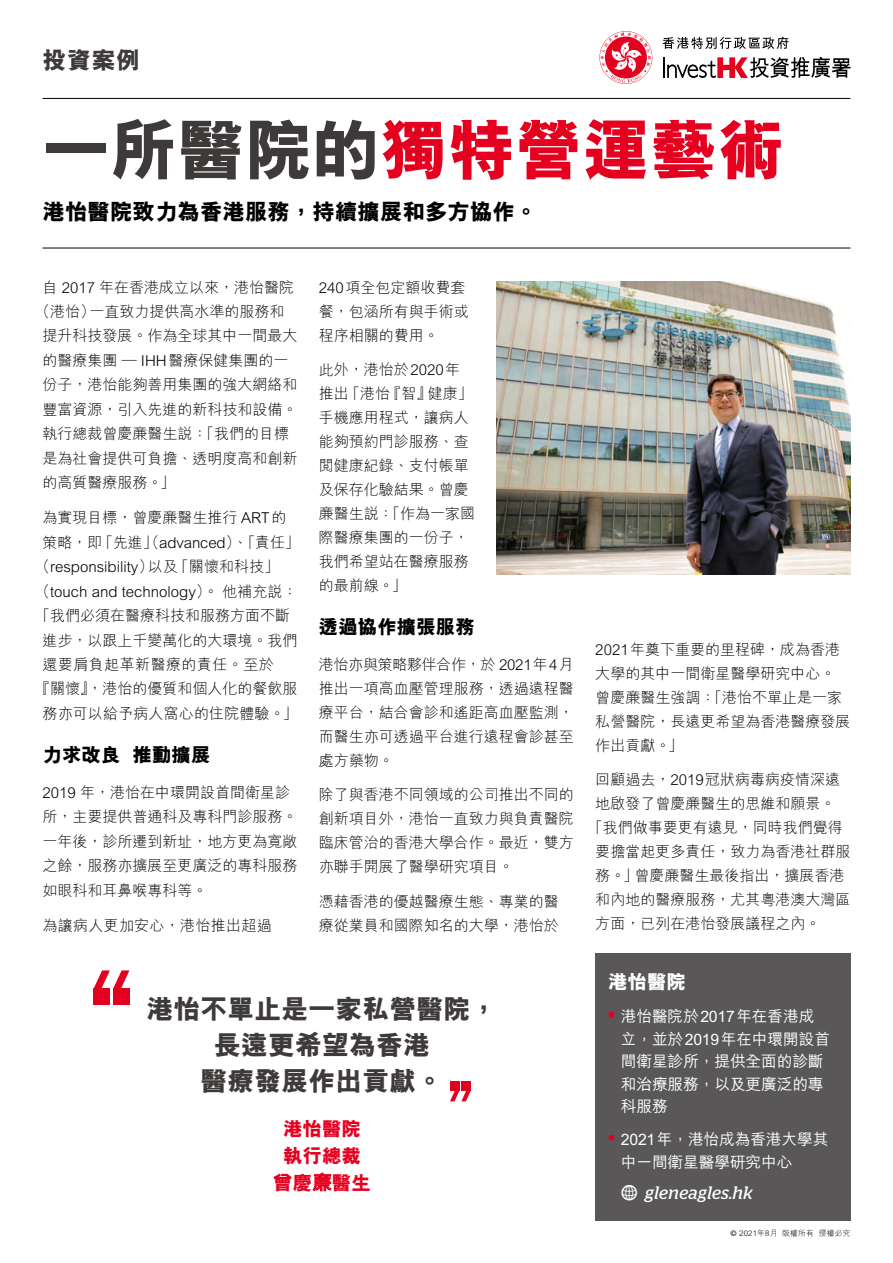
<style>
.page{position:relative;width:893px;height:1263px;background:#fff}
.page>*{position:absolute;margin:0;border:0;box-sizing:border-box;transform-origin:0 0}
.t1{font:800 67.5px "M Hei HK";color:#e60020}
.t2{font:800 27px/36px "M Hei HK";color:#3e3a39;text-align:center}
.t3{font:800 24px "M Hei HK";color:#3e3a39}
.t4{font:800 22.5px "M Hei HK";color:#000}
.t5{font:800 19.5px "M Hei HK";color:#000}
.t6{font:800 19.5px/26.7px "M Hei HK";color:#e60020;text-align:center}
.t7{font:800 19.5px "M Hei HK";color:#fff}
.t8{font:italic 18px "Stag";letter-spacing:.02em;color:#fff}
.t9{font:500 15.75px/22.5px "M Hei HK";letter-spacing:-.01em;color:#fff}
.t10{font:300 15px/24px "M Hei HK";color:#000}
.t11{font:300 15px "M Hei HK";letter-spacing:.03em;color:#000}
.t12{font:300 15px "M Hei HK";letter-spacing:.02em;color:#000}
.t13{font:300 7.8px "M Hei HK";letter-spacing:.02em;color:#000}
.s1{color:#3e3a39}
.s2{font-family:"M Yuen HK"}
.s3{font-weight:700}
.s4{font-family:"Modern Pictograms";font-style:normal;font-size:24px}
.s5{font-family:"Frutiger"}
</style>
<div class="page">
<svg style="left:662px;top:37px;width:127px;height:12px"></svg>
<svg style="left:600px;top:32px;width:51px;height:51px"></svg>
<hr style="left:663px;top:57px;width:2px;height:21px;background:#000">
<svg style="left:667px;top:57px;width:183px;height:21px"></svg>
<hr style="left:43px;top:98px;width:807px;height:1px;background:#000">
<hr style="left:43px;top:248px;width:807px;height:1px;background:#000">
<div style="left:595px;top:953px;width:255px;height:267px;background:#595757"></div>
<svg style="left:312px;top:1172px;width:20px;height:19px"></svg>
<div style="left:461px;top:1081px;width:10px;height:10px;background:#e60020"></div>
<div style="left:450px;top:1081px;width:9px;height:10px;background:#e60020"></div>
<svg style="left:450px;top:1091px;width:21px;height:10px"></svg>
<div style="left:94px;top:988px;width:16px;height:16px;background:#e60020"></div>
<div style="left:113px;top:988px;width:17px;height:16px;background:#e60020"></div>
<svg style="left:94px;top:970px;width:35px;height:18px"></svg>
<img style="left:496px;top:282px;width:354px;height:292px">
<h3 class="t3" style="left:43px;top:44px;width:99px">投資案例</h3>
<h1 class="t1" style="left:43px;top:105px;width:744px"><span class="s1">一所醫院的</span>獨特營運藝術</h1>
<h3 class="t4" style="left:43px;top:197px;width:496px">港怡醫院致力為香港服務，持續擴展和多方協作。</h3>
<p class="t10" style="left:43px;top:274px;width:253px">自 2017 年在香港成立以來，港怡醫院</p>
<p class="t10" style="left:35px;top:299px;width:251px">（港怡）一直致力提供高水準的服務和</p>
<p class="t10" style="left:43px;top:323px;width:256px">提升科技發展。作為全球其中一間最大</p>
<p class="t10" style="left:43px;top:348px;width:248px">的醫療集團 — IHH醫療保健集團的一</p>
<p class="t10" style="left:43px;top:372px;width:256px">份子，港怡能夠善用集團的強大網絡和</p>
<p class="t10" style="left:43px;top:397px;width:256px">豐富資源，引入先進的新科技和設備。</p>
<p class="t10" style="left:43px;top:421px;width:248px">執行總裁曾慶<span class="s2">亷</span>醫生說：「我們的目標</p>
<p class="t10" style="left:43px;top:446px;width:256px">是為社會提供可負擔、透明度高和創新</p>
<p class="t10" style="left:43px;top:470px;width:134px">的高質醫療服務。」</p>
<p class="t10" style="left:43px;top:505px;width:245px">為實現目標，曾慶<span class="s2">亷</span>醫生推行 ART的</p>
<p class="t10" style="left:43px;top:530px;width:259px">策略，即「先進」（advanced）、「責任」</p>
<p class="t10" style="left:35px;top:554px;width:245px">（responsibility）以及「關懷和科技」</p>
<p class="t10" style="left:35px;top:578px;width:264px">（touch and technology）。 他補充說：</p>
<p class="t10" style="left:35px;top:603px;width:256px">「我們必須在醫療科技和服務方面不斷</p>
<p class="t10" style="left:43px;top:627px;width:256px">進步，以跟上千變萬化的大環境。我們</p>
<p class="t11" style="left:43px;top:654px;width:233px">還要肩負起革新醫療的責任。至於</p>
<p class="t10" style="left:35px;top:676px;width:264px">『關懷』，港怡的優質和個人化的餐飲服</p>
<p class="t10" style="left:43px;top:701px;width:257px">務亦可以給予病人窩心的住院體驗。」</p>
<h3 class="t5" style="left:43px;top:742px;width:170px">力求改良 推動擴展</h3>
<p class="t10" style="left:43px;top:779px;width:257px;line-height:24.5px">2019 年，港怡在中環開設首間衛星診所，主要提供普通科及專科門診服務。一年後，診所遷到新址，地方更為寬敞之餘，服務亦擴展至更廣泛的專科服務如眼科和耳鼻喉專科等。</p>
<p class="t12" style="left:43px;top:914px;width:231px">為讓病人更加安心，港怡推出超過</p>
<p class="t10" style="left:319px;top:274px;width:151px">240項全包定額收費套餐，包涵所有與手術或程序相關的費用。</p>
<p class="t10" style="left:319px;top:357px;width:158px">此外，港怡於2020年推出「港怡『智』健康」手機應用程式，讓病人能夠預約門診服務、查閱健康紀錄、支付帳單及保存化驗結果。曾慶<span class="s2">亷</span>醫生說：「作為一家國際醫療集團的一份子，我們希望站在醫療服務的最前線。」</p>
<h3 class="t5" style="left:319px;top:614px;width:157px">透過協作擴張服務</h3>
<p class="t10" style="left:319px;top:651px;width:256px;text-align:justify">港怡亦與策略夥伴合作，於 2021年4月推出一項高血壓管理服務，透過遠程醫療平台，結合會診和遙距高血壓監測，而醫生亦可透過平台進行遠程會診甚至處方藥物。</p>
<p class="t10" style="left:319px;top:782px;width:256px;text-align:justify">除了與香港不同領域的公司推出不同的創新項目外，港怡一直致力與負責醫院臨床管治的香港大學合作。最近，雙方亦聯手開展了醫學研究項目。</p>
<p class="t10" style="left:319px;top:889px;width:241px">憑藉香港的優越醫療生態、專業的醫療從業員和國際知名的大學，港怡於</p>
<h2 class="t2" style="left:147px;top:991px;width:352px">港怡不單止是一家私營醫院，長遠更希望為香港<br>醫療發展作出貢獻。</h2>
<h3 class="t6" style="left:273px;top:1116px;width:99px">港怡醫院執行總裁曾慶<span class="s3">亷</span>醫生</h3>
<p class="t10" style="left:595px;top:637px;width:256px">2021年奠下重要的里程碑，成為香港大學的其中一間衛星醫學研究中心。曾慶<span class="s2">亷</span>醫生強調：「港怡不單止是一家私營醫院，長遠更希望為香港醫療發展作出貢獻。」</p>
<p class="t10" style="left:595px;top:767px;width:246px">回顧過去，2019冠狀病毒病疫情深遠</p>
<p class="t10" style="left:595px;top:791px;width:241px">地啟發了曾慶<span class="s2">亷</span>醫生的思維和願景。</p>
<p class="t10" style="left:588px;top:815px;width:256px">「我們做事要更有遠見，同時我們覺得</p>
<p class="t10" style="left:595px;top:839px;width:256px">要擔當起更多責任，致力為香港社群服</p>
<p class="t10" style="left:595px;top:863px;width:250px">務。」曾慶<span class="s2">亷</span>醫生最後指出，擴展香港</p>
<p class="t10" style="left:595px;top:887px;width:256px">和內地的醫療服務，尤其粵港澳大灣區</p>
<p class="t10" style="left:595px;top:911px;width:226px">方面，已列在港怡發展議程之內。</p>
<h3 class="t7" style="left:608px;top:969px;width:79px">港怡醫院</h3>
<p class="t9" style="left:621px;top:1004px;width:211px;text-indent:-13px"><sup>■</sup> 港怡醫院於2017年在香港成立，並於2019年在中環開設首間衛星診所，提供全面的診斷和治療服務，以及更廣泛的專科服務</p>
<p class="t9" style="left:621px;top:1127px;width:209px;text-indent:-13px"><sup>■</sup> 2021年，港怡成為香港大學其中一間衛星醫學研究中心</p>
<p class="t8" style="left:620px;top:1182px;width:134px"><span class="s4">w</span> gleneagles.hk</p>
<p class="t13" style="left:731px;top:1227px;width:121px"><span class="s5">©</span> 2021年8月 版權所有 侵權必究</p>
</div>
